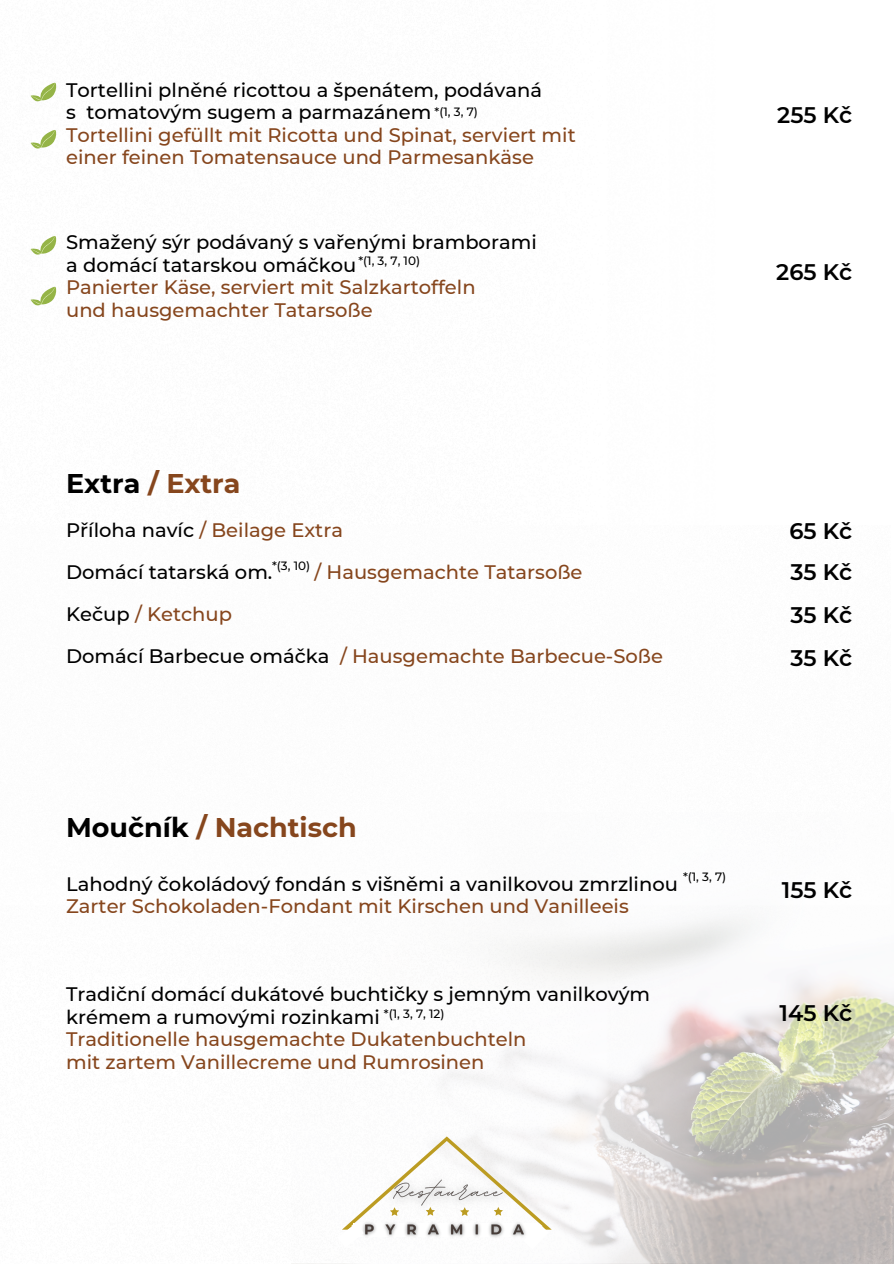
<style>
.page{position:relative;width:894px;height:1264px;background:#fff}
.page>*{position:absolute;margin:0;border:0;box-sizing:border-box;transform-origin:0 0}
.t1{font:700 27px "Montserrat";color:#86461d}
.t2{font:600 22.5px "Montserrat";color:#000}
.t3{font:500 19.5px/22.5px "Montserrat";color:#86461d}
.t4{font:500 19.5px/22.5px "Montserrat";color:#000}
.t5{font:500 12px "Montserrat";color:#000}
.s1{color:#000}
.s2{color:#86461d}
</style>
<div class="page">
<img style="left:716px;top:976px;width:177px;height:287px">
<img style="left:54px;top:82px;width:662px;height:1181px">
<img style="left:54px;top:525px;width:697px;height:448px">
<svg style="left:337px;top:1136px;width:214px;height:113px"></svg>
<svg style="left:30px;top:83px;width:26px;height:35px"></svg>
<svg style="left:30px;top:130px;width:26px;height:33px"></svg>
<svg style="left:30px;top:236px;width:26px;height:31px"></svg>
<svg style="left:30px;top:287px;width:26px;height:24px"></svg>
<p class="t3" style="left:66px;top:78px;width:511px"><span class="s1">Tortellini plněné ricottou a špenátem, podávaná<br>s tomatovým sugem a parmazánem<br></span>Tortellini gefüllt mit Ricotta und Spinat, serviert mit einer feinen Tomatensauce und Parmesankäse</p>
<h3 class="t5" style="left:434px;top:104px;width:45px">*(1, 3, 7)</h3>
<p class="t3" style="left:66px;top:231px;width:472px"><span class="s1">Smažený sýr podávaný s vařenými bramborami a domácí tatarskou omáčkou<br></span>Panierter Käse, serviert mit Salzkartoffeln<br>und hausgemachter Tatarsoße</p>
<h2 class="t5" style="left:358px;top:253px;width:63px">*(1, 3, 7, 10)</h2>
<p class="t1" style="left:66px;top:467px;width:176px"><span class="s1">Extra</span> / Extra</p>
<p class="t3" style="left:66px;top:519px;width:278px"><span class="s1">Příloha navíc</span> / Beilage Extra</p>
<p class="t2" style="left:777px;top:101px;width:77px">255 Kč</p>
<p class="t2" style="left:776px;top:258px;width:78px">265 Kč</p>
<p class="t2" style="left:789px;top:517px;width:64px">65 Kč</p>
<h3 class="t5" style="left:272px;top:558px;width:40px">*(3, 10)</h3>
<p class="t4" style="left:66px;top:560px;width:208px">Domácí tatarská om.</p>
<p class="t3" style="left:314px;top:560px;width:269px">/ Hausgemachte Tatarsoße</p>
<p class="t2" style="left:790px;top:558px;width:63px">35 Kč</p>
<p class="t3" style="left:66px;top:602px;width:167px"><span class="s1">Kečup</span> / Ketchup</p>
<p class="t2" style="left:790px;top:601px;width:63px">35 Kč</p>
<p class="t3" style="left:66px;top:645px;width:598px"><span class="s1">Domácí Barbecue omáčka</span> / Hausgemachte Barbecue-Soße</p>
<p class="t2" style="left:790px;top:644px;width:63px">35 Kč</p>
<p class="t1" style="left:66px;top:810px;width:292px"><span class="s1">Moučník</span> / Nachtisch</p>
<h4 class="t5" style="left:682px;top:869px;width:45px">*(1, 3, 7)</h4>
<h4 class="t4" style="left:66px;top:872px;width:613px">Lahodný čokoládový fondán s višněmi a vanilkovou zmrzlinou<br><span class="s2">Zarter Schokoladen-Fondant mit Kirschen und Vanilleeis</span></h4>
<h4 class="t3" style="left:66px;top:983px;width:585px"><span class="s1">Tradiční domácí dukátové buchtičky s jemným vanilkovým krémem a rumovými rozinkami<br></span>Traditionelle hausgemachte Dukatenbuchteln<br>mit zartem Vanillecreme und Rumrosinen</h4>
<p class="t5" style="left:384px;top:1005px;width:62px">*(1, 3, 7, 12)</p>
<h3 class="t2" style="left:781px;top:876px;width:72px">155 Kč</h3>
<p class="t2" style="left:779px;top:999px;width:74px">145 Kč</p>
</div>
